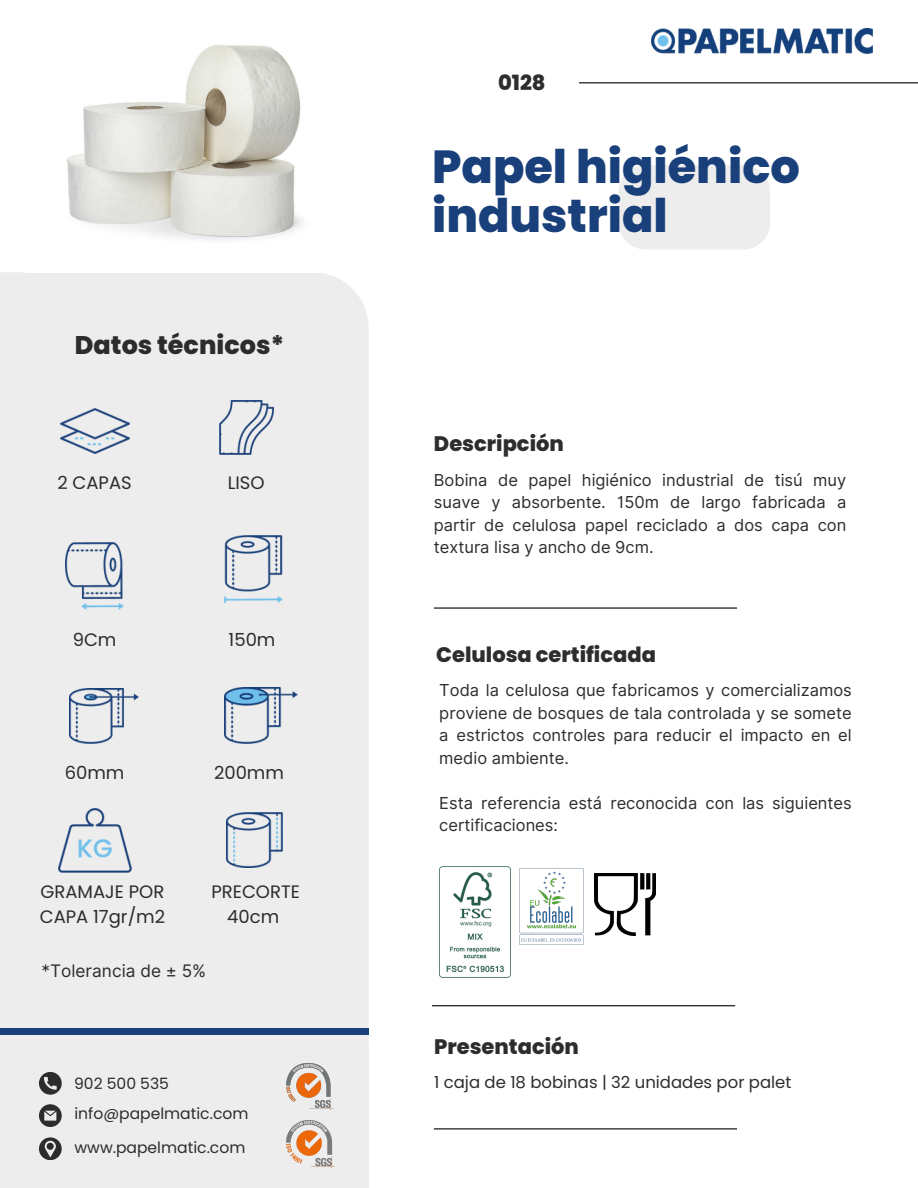
<style>
.page{position:relative;width:918px;height:1188px;background:#fff}
.page>*{position:absolute;margin:0;border:0;box-sizing:border-box;transform-origin:0 0}
.t1{font:800 46.35px/49.5px "Poppins";color:#19407a}
.t2{font:800 25.5px "Poppins";color:#2c2c2c}
.t3{font:800 21px "Poppins";color:#2e2d2d}
.t4{font:18px/24.8px "Poppins";color:#2c2c2c;text-align:center}
.t5{font:17.25px "Inter";color:#2e2d2d}
.t6{font:16.5px/22.5px "Inter";color:#2e2d2d;text-align:justify}
.t7{font:16.5px "Poppins";color:#2e2d2d}
.t8{font:15.6px "Poppins";color:#2e2d2d}
</style>
<div class="page">
<div style="left:0;top:272px;width:369px;height:770px;background:#eeeded"></div>
<div style="left:619px;top:165px;width:151px;height:85px;background:#eeeded;border-radius:27px"></div>
<hr style="left:579px;top:82px;width:339px;height:1px;background:#000">
<hr style="left:434px;top:1128px;width:303px;height:1px;background:#000">
<hr style="left:434px;top:608px;width:303px;height:1px;background:#000">
<hr style="left:432px;top:1005px;width:303px;height:1px;background:#000">
<img style="left:69px;top:689px;width:70px;height:55px">
<img style="left:225px;top:687px;width:73px;height:57px">
<img style="left:66px;top:542px;width:57px;height:68px">
<img style="left:225px;top:536px;width:57px;height:66px">
<img style="left:61px;top:408px;width:68px;height:45px">
<img style="left:58px;top:808px;width:73px;height:64px">
<img style="left:227px;top:813px;width:55px;height:55px">
<img style="left:520px;top:869px;width:64px;height:75px">
<img style="left:594px;top:874px;width:61px;height:62px">
<img style="left:439px;top:867px;width:71px;height:110px">
<img style="left:26px;top:44px;width:315px;height:229px">
<img style="left:219px;top:400px;width:54px;height:54px">
<img style="left:652px;top:29px;width:220px;height:25px">
<div style="left:0;top:1042px;width:369px;height:146px;background:#ededed"></div>
<img style="left:286px;top:1120px;width:49px;height:47px">
<img style="left:286px;top:1064px;width:48px;height:46px">
<svg style="left:39px;top:1072px;width:22px;height:22px"></svg>
<svg style="left:39px;top:1104px;width:22px;height:23px"></svg>
<svg style="left:39px;top:1137px;width:22px;height:23px"></svg>
<div style="left:0;top:1028px;width:369px;height:7px;background:#1a3f7a"></div>
<p class="t2" style="left:75px;top:327px;width:211px">Datos técnicos*</p>
<p class="t4" style="left:57px;top:470px;width:76px">2 CAPAS</p>
<p class="t4" style="left:228px;top:470px;width:38px">LISO</p>
<p class="t4" style="left:73px;top:627px;width:45px">9Cm</p>
<p class="t4" style="left:229px;top:627px;width:48px">150m</p>
<p class="t4" style="left:65px;top:760px;width:61px">60mm</p>
<p class="t4" style="left:214px;top:760px;width:72px">200mm</p>
<p class="t4" style="left:40px;top:880px;width:127px;text-align:left">GRAMAJE POR<br>CAPA 17gr/m2</p>
<p class="t4" style="left:211px;top:880px;width:90px">PRECORTE<br>40cm</p>
<p class="t5" style="left:42px;top:961px;width:166px">*Tolerancia de ± 5%</p>
<p class="t8" style="left:74px;top:1073px;width:96px">902 500 535</p>
<p class="t8" style="left:74px;top:1103px;width:176px">info@papelmatic.com</p>
<p class="t8" style="left:74px;top:1136px;width:172px">www.papelmatic.com</p>
<p class="t3" style="left:498px;top:68px;width:49px">0128</p>
<p class="t1" style="left:432px;top:142px;width:369px">Papel higiénico industrial</p>
<p class="t3" style="left:434px;top:429px;width:131px">Descripción</p>
<p class="t6" style="left:434px;top:469px;width:414px">Bobina de papel higiénico industrial de tisú muy suave y absorbente. 150m de largo fabricada a partir de celulosa papel reciclado a dos capa con textura lisa y ancho de 9cm.</p>
<p class="t3" style="left:436px;top:640px;width:221px">Celulosa certificada</p>
<p class="t6" style="left:439px;top:679px;width:414px">Toda la celulosa que fabricamos y comercializamos proviene de bosques de tala controlada y se somete a estrictos controles para reducir el impacto en el medio ambiente.</p>
<p class="t6" style="left:439px;top:792px;width:414px">Esta referencia está reconocida con las siguientes certificaciones:</p>
<p class="t3" style="left:434px;top:1032px;width:146px">Presentación</p>
<p class="t7" style="left:434px;top:1071px;width:359px">1 caja de 18 bobinas | 32 unidades por palet</p>
</div>
